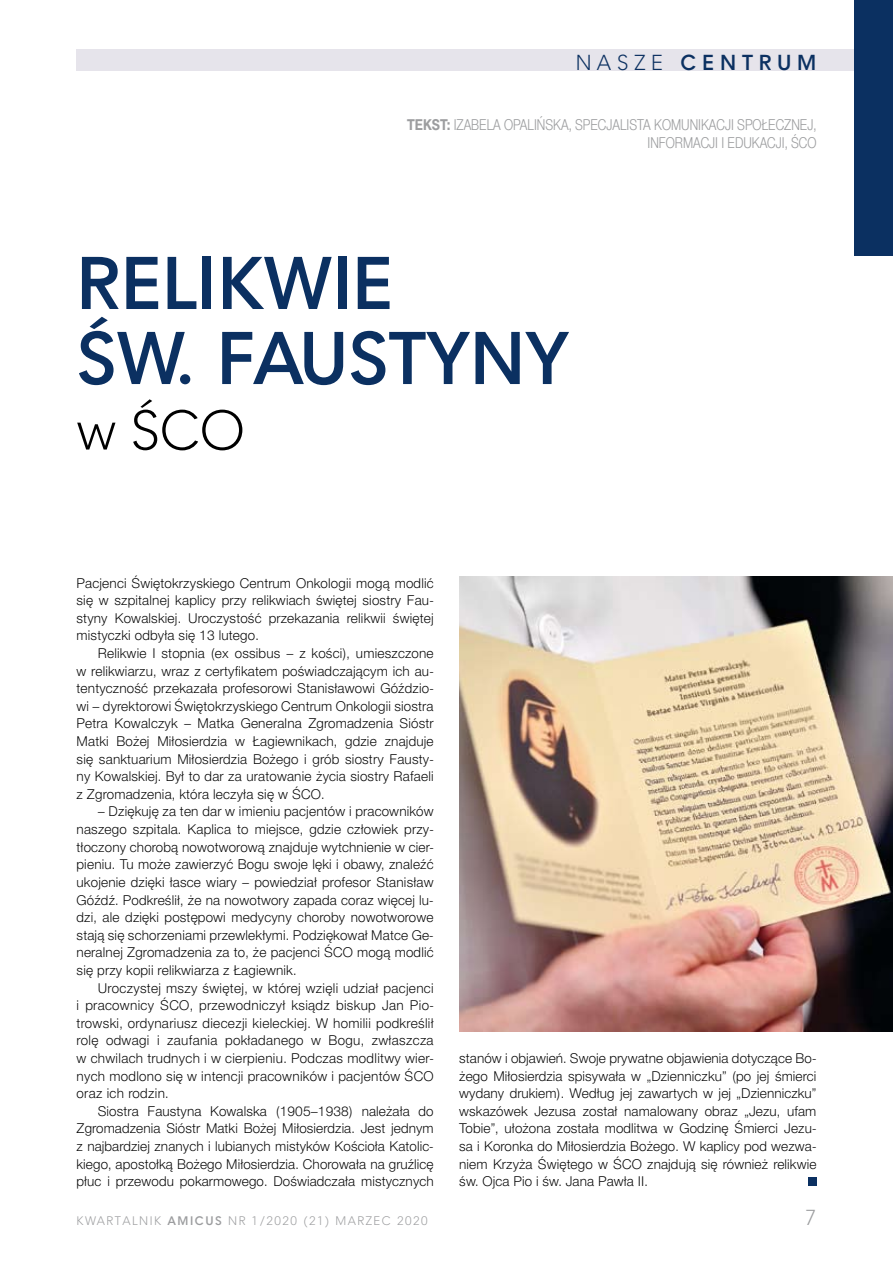
<style>
.page{position:relative;width:893px;height:1263px;background:#fff}
.page>*{position:absolute;margin:0;border:0;box-sizing:border-box;transform-origin:0 0}
.t1{font:700 72px/75px "Straight EFN";color:#0b3061}
.t2{font:54px "Straight EFN";color:#000}
.t3{font:700 21px "Straight EFN";letter-spacing:.28em;color:#0b3061}
.t4{font:21px "Straight EFN";color:#9c9d9f}
.t5{font:15px/18px "Switzer Cnd EFN Light";color:#9c9d9f;text-align:right}
.t6{font:13.5px/17.5px "Switzer EFN Light";letter-spacing:.01em;color:#000;text-align:justify}
.t7{font:12px "Straight EFN";letter-spacing:.13em;color:#9c9d9f}
.t8{font:700 12px "Straight EFN";letter-spacing:.13em;color:#9c9d9f}
.s1{font-weight:400}
.s2{font-family:"Switzer Cnd EFN";font-weight:700}
</style>
<div class="page">
<div style="left:77px;top:49px;width:816px;height:21px;background:#e6e4eb"></div>
<div style="left:808px;top:1178px;width:8px;height:8px;background:#0b3061"></div>
<img style="left:459px;top:576px;width:434px;height:455px">
<div style="left:855px;top:0;width:38px;height:255px;background:#0b3061"></div>
<h3 class="t3" style="left:576px;top:50px;width:221px"><span class="s1">N ASZE</span> C ENTRUM</h3>
<p class="t5" style="left:407px;top:115px;width:411px"><span class="s2">TEKST:</span> IZABELA OPALIŃSKA, SPECJALISTA KOMUNIKACJI SPOŁECZNEJ,<br>INFORMACJI I EDUKACJI, ŚCO</p>
<h1 class="t1" style="left:77px;top:246px;width:318px">RELIKWIE<br>ŚW. FAUS</h1>
<h1 class="t1" style="left:389px;top:321px;width:182px">TYNY</h1>
<h2 class="t2" style="left:77px;top:398px;width:125px">W ŚCO</h2>
<p class="t6" style="left:77px;top:574px;width:359px">Pacjenci Świętokrzyskiego Centrum Onkologii mogą modlić się w szpitalnej kaplicy przy relikwiach świętej siostry Fau&shy;styny Kowalskiej. Uroczystość przekazania relikwii świętej mistyczki odbyła się 13 lutego.</p>
<p class="t6" style="left:77px;top:644px;width:359px;text-indent:21px">Relikwie I stopnia (ex ossibus – z kości), umieszczone w relikwiarzu, wraz z certyfikatem poświadczającym ich au&shy;tentyczność przekazała profesorowi Stanisławowi Góździo&shy;wi – dyrektorowi Świętokrzyskiego Centrum Onkologii siostra Petra Kowalczyk – Matka Generalna Zgromadzenia Sióstr Matki Bożej Miłosierdzia w Łagiewnikach, gdzie znajduje się sanktuarium Miłosierdzia Bożego i grób siostry Fausty&shy;ny Kowalskiej. Był to dar za uratowanie życia siostry Rafaeli z Zgromadzenia, która leczyła się w ŚCO.</p>
<p class="t6" style="left:77px;top:803px;width:359px;text-indent:21px">– Dziękuję za ten dar w imieniu pacjentów i pracowników naszego szpitala. Kaplica to miejsce, gdzie człowiek przy&shy;tłoczony chorobą nowotworową znajduje wytchnienie w cier&shy;pieniu. Tu może zawierzyć Bogu swoje lęki i obawy, znaleźć ukojenie dzięki łasce wiary – powiedział profesor Stanisław Góźdź. Podkreślił, że na nowotwory zapada coraz więcej lu&shy;dzi, ale dzięki postępowi medycyny choroby nowotworowe stają się schorzeniami przewlekłymi. Podziękował Matce Ge&shy;neralnej Zgromadzenia za to, że pacjenci ŚCO mogą modlić się przy kopii relikwiarza z Łagiewnik.</p>
<p class="t6" style="left:77px;top:979px;width:359px;text-indent:21px">Uroczystej mszy świętej, w której wzięli udział pacjenci i pracownicy ŚCO, przewodniczył ksiądz biskup Jan Pio&shy;trowski, ordynariusz diecezji kieleckiej. W homilii podkreślił rolę odwagi i zaufania pokładanego w Bogu, zwłaszcza w chwilach trudnych i w cierpieniu. Podczas modlitwy wier&shy;nych modlono się w intencji pracowników i pacjentów ŚCO oraz ich rodzin.</p>
<p class="t6" style="left:77px;top:1102px;width:359px;text-indent:21px">Siostra Faustyna Kowalska (1905–1938) należała do Zgromadzenia Sióstr Matki Bożej Miłosierdzia. Jest jednym z najbardziej znanych i lubianych mistyków Kościoła Katolic&shy;kiego, apostołką Bożego Miłosierdzia. Chorowała na gruźlicę płuc i przewodu pokarmowego. Doświadczała mistycznych</p>
<p class="t6" style="left:459px;top:1049px;width:359px">stanów i objawień. Swoje prywatne objawienia dotyczące Bo&shy;żego Miłosierdzia spisywała w „Dzienniczku” (po jej śmierci wydany drukiem). Według jej zawartych w jej „Dzienniczku” wskazówek Jezusa został namalowany obraz „Jezu, ufam Tobie”, ułożona została modlitwa w Godzinę Śmierci Jezu&shy;sa i Koronka do Miłosierdzia Bożego. W kaplicy pod wezwa&shy;niem Krzyża Świętego w ŚCO znajdują się również relikwie św. Ojca Pio i św. Jana Pawła II.</p>
<p class="t7" style="left:77px;top:1213px;width:18px">KWARTALNI</p>
<p class="t8" style="left:154px;top:1213px;width:83px"><span class="s1">K</span> AMICUS <span class="s1">NR</span></p>
<p class="t7" style="left:252px;top:1213px;width:178px">1/2020 (21) MARZEC 2020</p>
<h3 class="t4" style="left:805px;top:1205px;width:13px">7</h3>
</div>
